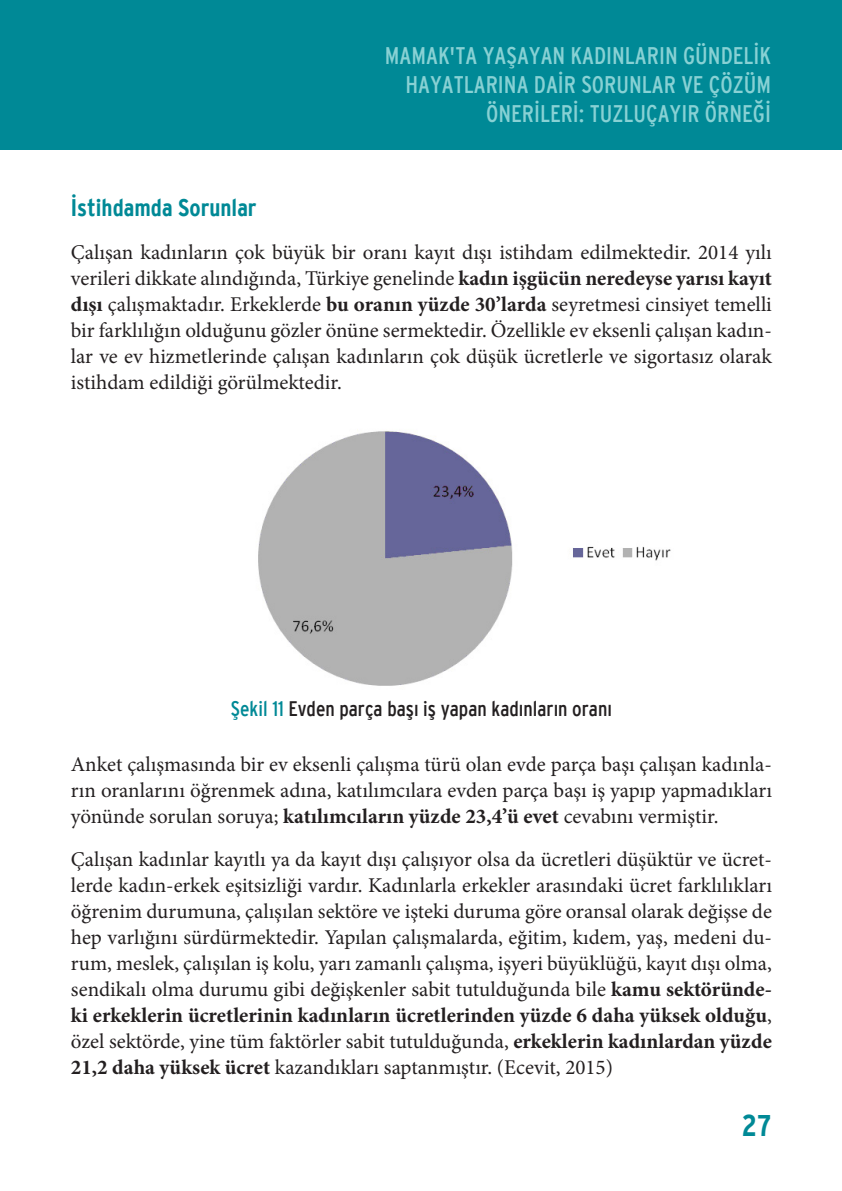
<style>
.page{position:relative;width:842px;height:1191px;background:#fff}
.page>*{position:absolute;margin:0;border:0;box-sizing:border-box;transform-origin:0 0}
.t1{font:700 condensed 30px "Interstate";color:#008996}
.t2{font:condensed 24px/28.8px "Interstate";color:#88d1d4;text-align:right}
.konusmalar{font:700 condensed 24px "Interstate";color:#008996}
.konusmalar-2{font:21px/26px "Minion Pro";color:#231f20;text-align:justify}
.konusmalar-3{font:condensed 21px "Interstate";color:#231f20}
.s1{font-weight:700}
.s2{color:#008996}
</style>
<div class="page">
<div style="left:0;top:0;width:842px;height:150px;background:#008996"></div>
<img style="left:258px;top:429px;width:413px;height:257px">
<p class="t2" style="left:385px;top:41px;width:388px">MAMAK'TA YAŞAYAN KADINLARIN GÜNDELİK<br>HAYATLARINA DAİR SORUNLAR VE ÇÖZÜM<br>ÖNERİLERİ: TUZLUÇAYIR ÖRNEĞİ</p>
<p class="konusmalar" style="left:71px;top:194px;width:187px">İstihdamda Sorunlar</p>
<p class="konusmalar-2" style="left:71px;top:239px;width:703px">Çalışan kadınların çok büyük bir oranı kayıt dışı istihdam edilmektedir. 2014 yılı verileri dikkate alındığında, Türkiye genelinde <span class="s1">kadın işgücün neredeyse yarısı kayıt dışı</span> çalışmaktadır. Erkeklerde <span class="s1">bu oranın yüzde 30’larda</span> seyretmesi cinsiyet temelli bir farklılığın olduğunu gözler önüne sermektedir. Özellikle ev eksenli çalışan kadın&shy;lar ve ev hizmetlerinde çalışan kadınların çok düşük ücretlerle ve sigortasız olarak istihdam edildiği görülmektedir.</p>
<p class="konusmalar-3" style="left:231px;top:696px;width:383px"><span class="s2">Şekil 11</span> Evden parça başı iş yapan kadınların oranı</p>
<p class="konusmalar-2" style="left:71px;top:751px;width:703px">Anket çalışmasında bir ev eksenli çalışma türü olan evde parça başı çalışan kadınla&shy;rın oranlarını öğrenmek adına, katılımcılara evden parça başı iş yapıp yapmadıkları yönünde sorulan soruya; <span class="s1">katılımcıların yüzde 23,4’ü evet</span> cevabını vermiştir.</p>
<p class="konusmalar-2" style="left:71px;top:846px;width:703px">Çalışan kadınlar kayıtlı ya da kayıt dışı çalışıyor olsa da ücretleri düşüktür ve ücret&shy;lerde kadın-erkek eşitsizliği vardır. Kadınlarla erkekler arasındaki ücret farklılıkları öğrenim durumuna, çalışılan sektöre ve işteki duruma göre oransal olarak değişse de hep varlığını sürdürmektedir. Yapılan çalışmalarda, eğitim, kıdem, yaş, medeni du&shy;rum, meslek, çalışılan iş kolu, yarı zamanlı çalışma, işyeri büyüklüğü, kayıt dışı olma, sendikalı olma durumu gibi değişkenler sabit tutulduğunda bile <span class="s1">kamu sektöründe&shy;ki erkeklerin ücretlerinin kadınların ücretlerinden yüzde 6 daha yüksek olduğu</span>, özel sektörde, yine tüm faktörler sabit tutulduğunda, <span class="s1">erkeklerin kadınlardan yüzde 21,2 daha yüksek ücret</span> kazandıkları saptanmıştır. (Ecevit, 2015)</p>
<h1 class="t1" style="left:742px;top:1108px;width:31px">27</h1>
</div>
